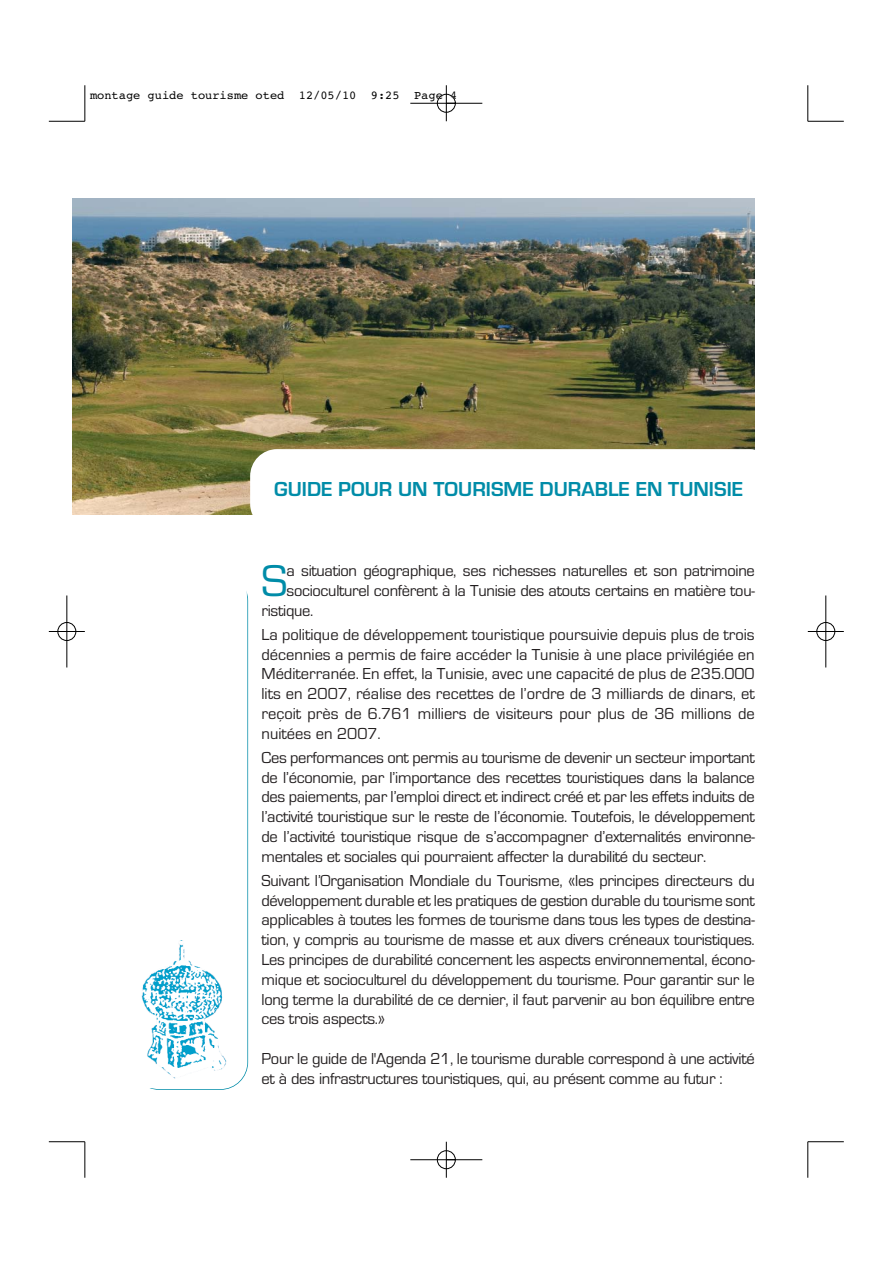
<style>
.page{position:relative;width:893px;height:1263px;background:#fff}
.page>*{position:absolute;margin:0;border:0;box-sizing:border-box;transform-origin:0 0}
.t1{font:46.2px "Eurostile";color:#008ca8}
.t2{font:700 21px "Eurostile";color:#008ca8}
.t3{font:16.5px/19.8px "Eurostile";letter-spacing:-.02em;color:#231f20;text-align:justify}
.t4{font:12px "Courier";color:#000}
</style>
<div class="page">
<img style="left:72px;top:198px;width:682px;height:316px">
<div style="left:250px;top:449px;width:527px;height:82px;background:#fff;border-radius:27px"></div>
<img style="left:122px;top:888px;width:119px;height:194px;border-radius:26px">
<hr style="left:85px;top:85px;width:1px;height:36px;background:#000">
<hr style="left:49px;top:121px;width:36px;height:1px;background:#000">
<hr style="left:807px;top:85px;width:1px;height:36px;background:#000">
<hr style="left:808px;top:121px;width:36px;height:1px;background:#000">
<hr style="left:85px;top:1142px;width:1px;height:36px;background:#000">
<hr style="left:49px;top:1141px;width:36px;height:1px;background:#000">
<hr style="left:807px;top:1142px;width:1px;height:36px;background:#000">
<hr style="left:808px;top:1141px;width:36px;height:1px;background:#000">
<div style="left:437px;top:94px;width:19px;height:19px;border:1px solid #fff;border-radius:50%"></div>
<div style="left:437px;top:1150px;width:19px;height:19px;border:1px solid #fff;border-radius:50%"></div>
<div style="left:57px;top:622px;width:19px;height:19px;border:1px solid #fff;border-radius:50%"></div>
<hr style="left:410px;top:103px;width:72px;height:1px;background:#000">
<hr style="left:410px;top:1159px;width:72px;height:1px;background:#000">
<hr style="left:67px;top:596px;width:1px;height:72px;background:#000">
<hr style="left:825px;top:596px;width:1px;height:72px;background:#000">
<hr style="left:446px;top:85px;width:1px;height:36px;background:#000">
<hr style="left:446px;top:1142px;width:1px;height:36px;background:#000">
<hr style="left:49px;top:631px;width:36px;height:1px;background:#000">
<hr style="left:808px;top:631px;width:36px;height:1px;background:#000">
<div style="left:437px;top:94px;width:18px;height:18px;border:1px solid #000;border-radius:50%"></div>
<div style="left:437px;top:1151px;width:18px;height:18px;border:1px solid #000;border-radius:50%"></div>
<div style="left:58px;top:622px;width:18px;height:19px;border:1px solid #000;border-radius:50%"></div>
<div style="left:816px;top:622px;width:19px;height:19px;border:1px solid #000;border-radius:50%"></div>
<p class="t4" style="left:90px;top:91px;width:369px">montage guide tourisme oted 12/05/10 9:25 Page 4</p>
<p class="t2" style="left:274px;top:482px;width:470px">GUIDE POUR UN TOURISME DURABLE EN TUNISIE</p>
<h1 class="t1" style="left:261px;top:565px;width:27px">S</h1>
<p class="t3" style="left:286px;top:562px;width:470px">a situation géographique, ses richesses naturelles et son patrimoine</p>
<p class="t3" style="left:286px;top:582px;width:470px">socioculturel confèrent à la Tunisie des atouts certains en matière tou-</p>
<p class="t3" style="left:261px;top:602px;width:53px">ristique.</p>
<p class="t3" style="left:261px;top:626px;width:495px">La politique de développement touristique poursuivie depuis plus de trois décennies a permis de faire accéder la Tunisie à une place privilégiée en Méditerranée. En effet, la Tunisie, avec une capacité de plus de 235.000 lits en 2007, réalise des recettes de l’ordre de 3 milliards de dinars, et reçoit près de 6.761 milliers de visiteurs pour plus de 36 millions de nuitées en 2007.</p>
<p class="t3" style="left:261px;top:749px;width:495px">Ces performances ont permis au tourisme de devenir un secteur important de l’économie, par l’importance des recettes touristiques dans la balance des paiements, par l’emploi direct et indirect créé et par les effets induits de l’activité touristique sur le reste de l’économie. Toutefois, le développement de l’activité touristique risque de s’accompagner d’externalités environne&shy;mentales et sociales qui pourraient affecter la durabilité du secteur.</p>
<p class="t3" style="left:261px;top:872px;width:495px">Suivant l’Organisation Mondiale du Tourisme, «les principes directeurs du développement durable et les pratiques de gestion durable du tourisme sont applicables à toutes les formes de tourisme dans tous les types de destina&shy;tion, y compris au tourisme de masse et aux divers créneaux touristiques.<br>Les principes de durabilité concernent les aspects environnemental, écono&shy;mique et socioculturel du développement du tourisme. Pour garantir sur le long terme la durabilité de ce dernier, il faut parvenir au bon équilibre entre ces trois aspects.»</p>
<p class="t3" style="left:261px;top:1050px;width:495px">Pour le guide de l'Agenda 21, le tourisme durable correspond à une activité et à des infrastructures touristiques, qui, au présent comme au futur :</p>
</div>
